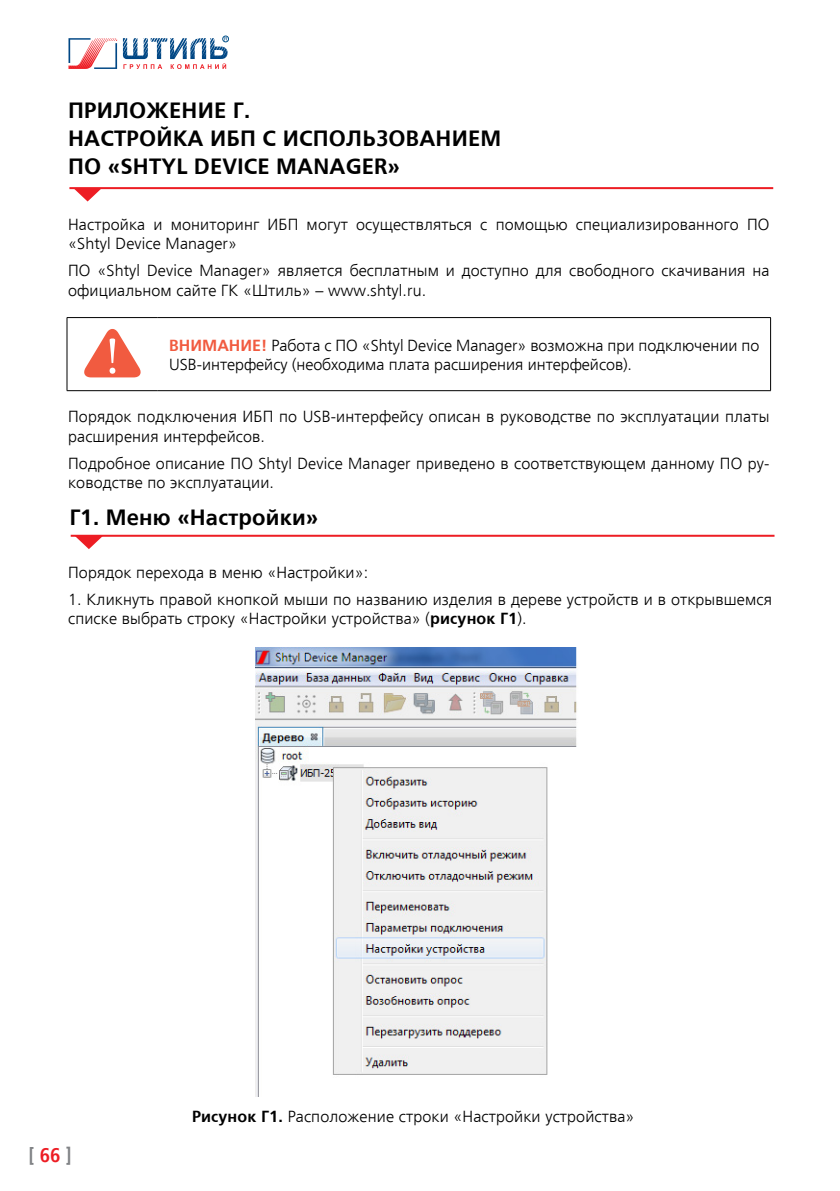
<style>
.page{position:relative;width:840px;height:1191px;background:#fff}
.page>*{position:absolute;margin:0;border:0;box-sizing:border-box;transform-origin:0 0}
.t1{font:700 22px/28px "Frutiger LTCYR";letter-spacing:.01em;color:#000}
.t2{font:700 condensed 20px "Frutiger LTCYR";color:#808285}
.t3{font:300 16px/19.2px "Frutiger LTCYR";letter-spacing:.01em;color:#000}
.s1{font-weight:700;color:#f15b40}
.s2{font-weight:700}
.s3{color:#ed1d24}
</style>
<div class="page">
<div style="left:222px;top:36px;width:7px;height:6px;border:1px solid #005088;border-radius:50%"></div>
<svg style="left:123px;top:37px;width:104px;height:32px"></svg>
<svg style="left:68px;top:38px;width:49px;height:31px"></svg>
<hr style="left:67px;top:317px;width:91px;height:1px;background:#000">
<hr style="left:67px;top:318px;width:1px;height:72px;background:#000">
<hr style="left:158px;top:317px;width:612px;height:1px;background:#000">
<hr style="left:769px;top:318px;width:1px;height:72px;background:#000">
<hr style="left:67px;top:390px;width:91px;height:1px;background:#000">
<hr style="left:158px;top:390px;width:612px;height:1px;background:#000">
<svg style="left:84px;top:329px;width:57px;height:48px"></svg>
<hr style="left:69px;top:187px;width:703px;height:2px;background:#ed1d24">
<svg style="left:73px;top:189px;width:29px;height:12px"></svg>
<img style="left:255px;top:648px;width:322px;height:448px">
<hr style="left:71px;top:535px;width:703px;height:2px;background:#ed1d24">
<svg style="left:75px;top:536px;width:28px;height:13px"></svg>
<h1 class="t1" style="left:68px;top:96px;width:434px">ПРИЛОЖЕНИЕ Г.<br>НАСТРОЙКА ИБП С ИСПОЛЬЗОВАНИЕМ<br>ПО «SHTYL DEVICE MANAGER»</h1>
<p class="t3" style="left:68px;top:215px;width:702px">Настройка и мониторинг ИБП могут осуществляться с помощью специализированного ПО «Shtyl Device Manager»</p>
<p class="t3" style="left:68px;top:261px;width:702px">ПО «Shtyl Device Manager» является бесплатным и доступно для свободного скачивания на официальном сайте ГК «Штиль» – www.shtyl.ru.</p>
<p class="t3" style="left:169px;top:336px;width:591px"><span class="s1">ВНИМАНИЕ!</span> Работа с ПО «Shtyl Device Manager» возможна при подключении по<br>USB-интерфейсу (необходима плата расширения интерфейсов).</p>
<p class="t3" style="left:68px;top:407px;width:702px">Порядок подключения ИБП по USB-интерфейсу описан в руководстве по эксплуатации платы расширения интерфейсов.</p>
<p class="t3" style="left:68px;top:454px;width:702px">Подробное описание ПО Shtyl Device Manager приведено в соответствующем данному ПО ру&shy;ководстве по эксплуатации.</p>
<h1 class="t1" style="left:69px;top:504px;width:250px">Г1. Меню «Настройки»</h1>
<p class="t3" style="left:68px;top:563px;width:301px">Порядок перехода в меню «Настройки»:</p>
<p class="t3" style="left:68px;top:590px;width:705px">1. Кликнуть правой кнопкой мыши по названию изделия в дереве устройств и в открывшемся списке выбрать строку «Настройки устройства» (<span class="s2">рисунок Г1</span>).</p>
<p class="t2" style="left:29px;top:1144px;width:45px">[ <span class="s3">66</span> ]</p>
<p class="t3" style="left:192px;top:1106px;width:443px"><span class="s2">Рисунок Г1.</span> Расположение строки «Настройки устройства»</p>
</div>
